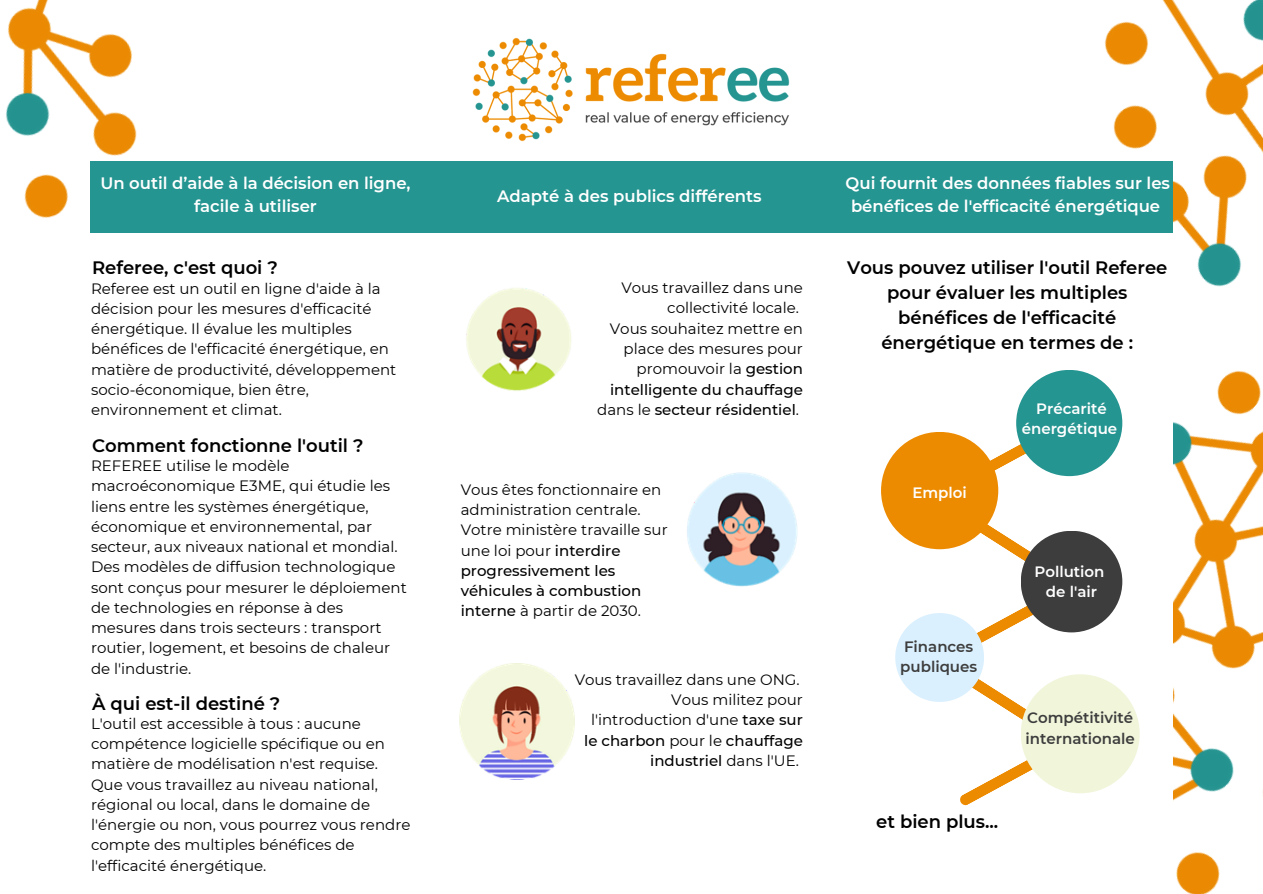
<style>
.page{position:relative;width:1263px;height:894px;background:#fff}
.page>*{position:absolute;margin:0;border:0;box-sizing:border-box;transform-origin:0 0}
.t1{font:600 18px/24.8px "Montserrat";color:#000;text-align:center}
.t2{font:600 16.5px/22.5px "Montserrat";color:#fff;text-align:center}
.t3{font:15px/20.2px "Montserrat";color:#000}
.t4{font:600 15px/20.2px "Montserrat";color:#3d3d3d}
.t5{font:600 15px/20.2px "Montserrat";color:#fff;text-align:center}
.s1{font-weight:500}
</style>
<div class="page">
<img style="left:1104px;top:0;width:159px;height:161px">
<img style="left:1173px;top:161px;width:90px;height:732px">
<img style="left:5px;top:0;width:132px;height:218px">
<div style="left:89px;top:161px;width:1084px;height:686px;background:#fff"></div>
<img style="left:472px;top:37px;width:318px;height:105px">
<div style="left:90px;top:161px;width:331px;height:71px;background:#259591"></div>
<div style="left:421px;top:161px;width:422px;height:71px;background:#259591"></div>
<div style="left:843px;top:161px;width:330px;height:71px;background:#259591"></div>
<img style="left:466px;top:288px;width:105px;height:103px">
<img style="left:687px;top:472px;width:111px;height:115px">
<img style="left:460px;top:663px;width:114px;height:115px">
<div style="left:1016px;top:370px;width:106px;height:106px;background:#259591;border-radius:50%"></div>
<div style="left:1021px;top:530px;width:101px;height:102px;background:#3d3d3d;border-radius:50%"></div>
<svg style="left:932px;top:410px;width:183px;height:396px"></svg>
<div style="left:1021px;top:674px;width:119px;height:119px;background:#f1f6db;border-radius:50%"></div>
<div style="left:881px;top:432px;width:117px;height:117px;background:#ed8b00;border-radius:50%"></div>
<div style="left:895px;top:613px;width:89px;height:88px;background:#daf0fe;border-radius:50%"></div>
<p class="t2" style="left:100px;top:172px;width:312px">Un outil d’aide à la décision en ligne, facile à utiliser</p>
<p class="t1" style="left:92px;top:255px;width:187px">Referee, c'est quoi ?</p>
<p class="t3" style="left:91px;top:278px;width:307px">Referee est un outil en ligne d'aide à la décision pour les mesures d'efficacité énergétique. Il évalue les multiples bénéfices de l'efficacité énergétique, en matière de productivité, développement socio-économique, bien être, environnement et climat.</p>
<p class="t1" style="left:92px;top:433px;width:273px">Comment fonctionne l'outil ?</p>
<p class="t3" style="left:91px;top:455px;width:317px">REFEREE utilise le modèle macroéconomique E3ME, qui étudie les liens entre les systèmes énergétique, économique et environnemental, par secteur, aux niveaux national et mondial.<br>Des modèles de diffusion technologique sont conçus pour mesurer le déploiement de technologies en réponse à des mesures dans trois secteurs : transport routier, logement, et besoins de chaleur de l'industrie.</p>
<p class="t1" style="left:92px;top:690px;width:190px">À qui est-il destiné ?</p>
<p class="t3" style="left:91px;top:713px;width:321px">L'outil est accessible à tous : aucune compétence logicielle spécifique ou en matière de modélisation n'est requise.<br>Que vous travaillez au niveau national, régional ou local, dans le domaine de l'énergie ou non, vous pourrez vous rendre compte des multiples bénéfices de l'efficacité énergétique.</p>
<p class="t2" style="left:497px;top:184px;width:266px">Adapté à des publics différents</p>
<p class="t3" style="left:597px;top:277px;width:207px;text-align:right">Vous travaillez dans une collectivité locale.<br>Vous souhaitez mettre en place des mesures pour promouvoir la <span class="s1">gestion intelligente du chauffage </span>dans le <span class="s1">secteur résidentiel</span>.</p>
<p class="t3" style="left:461px;top:479px;width:208px">Vous êtes fonctionnaire en administration centrale.<br>Votre ministère travaille sur une loi pour <span class="s1">interdire progressivement les véhicules à combustion interne</span> à partir de 2030.</p>
<p class="t3" style="left:575px;top:669px;width:230px;text-align:right">Vous travaillez dans une ONG.<br>Vous militez pour l'introduction d'une <span class="s1">taxe sur le charbon</span> pour le <span class="s1">chauffage industriel</span> dans l'UE.</p>
<p class="t2" style="left:846px;top:172px;width:326px">Qui fournit des données fiables sur les bénéfices de l'efficacité énergétique</p>
<p class="t1" style="left:847px;top:255px;width:322px">Vous pouvez utiliser l'outil Referee pour évaluer les multiples bénéfices de l'efficacité énergétique en termes de :</p>
<p class="t5" style="left:912px;top:482px;width:56px">Emploi</p>
<p class="t4" style="left:900px;top:636px;width:78px">Finances publiques</p>
<p class="t5" style="left:1022px;top:398px;width:97px">Précarité énergétique</p>
<p class="t5" style="left:1034px;top:561px;width:72px">Pollution de l'air</p>
<p class="t4" style="left:1025px;top:707px;width:111px">Compétitivité internationale</p>
<p class="t1" style="left:876px;top:808px;width:124px">et bien plus...</p>
</div>
